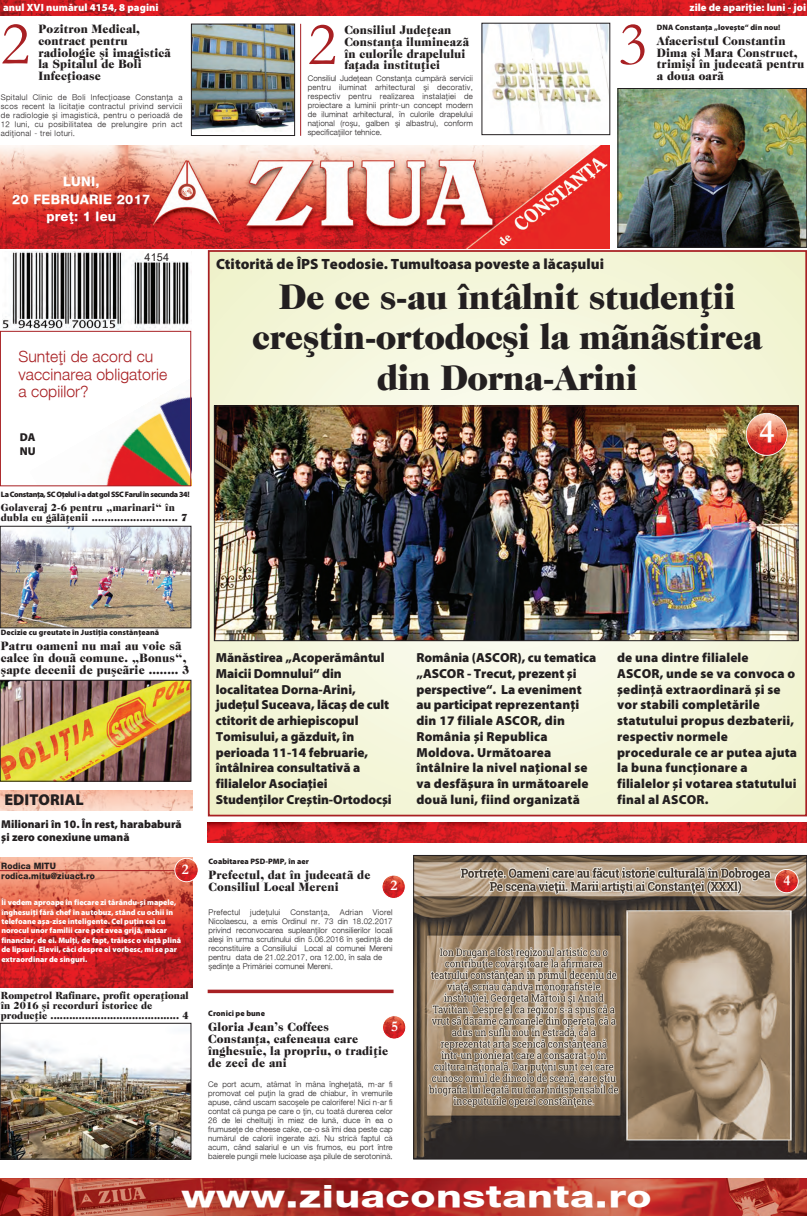
<style>
.page{position:relative;width:807px;height:1216px;background:#fff}
.page>*{position:absolute;margin:0;border:0;box-sizing:border-box;transform-origin:0 0}
.t1{font:62.12px "Garamond";color:#a82023}
.t2{font:900 35.88px/40.2px "Caslon Two Twenty Four LT";letter-spacing:-.02em;color:#231f20;text-align:center}
.t3{font:700 33.25px "Garamond";color:#fff}
.t4{font:30.62px "Helvetica New Heavy M";letter-spacing:.01em;color:#fff;scale:1.34 1}
.t5{font:15.75px/17.8px "Helvetica Light M";letter-spacing:.005em;color:#a82023}
.t6{font:700 15.75px "Myriad Black ASTA";letter-spacing:.005em;color:#231f20}
.t7{font:700 14.88px "Myriad Black ASTA";color:#231f20}
.t8{font:700 14.88px "Garamond";color:#fff}
.t9{font:700 13.12px/15.8px "Myriad Black ASTA";letter-spacing:.01em;color:#231f20}
.t10{font:13.12px/17.4px "Helvetica New Heavy M";letter-spacing:.02em;color:#fff;text-align:center}
.t11{font:900 12.25px/11.8px "Caslon Two Twenty Four LT";letter-spacing:.01em;color:#231f20;scale:.96 1}
.t12{font:700 11.38px/13.7px "Myriad Black ASTA";color:#231f20}
.t13{font:10.85px "Arial";color:#231f20}
.t14{font:900 10.5px/10.1px "Caslon Two Twenty Four LT";letter-spacing:.005em;color:#231f20;scale:.96 1}
.t15{font:700 10.5px "Myriad Black ASTA";letter-spacing:.005em;color:#fff}
.t16{font:8.75px/10.4px "Helvetica New Heavy M";letter-spacing:.01em;color:#231f20;scale:.96 1}
.t17{font:7.88px/9px "Helvetica Light M";letter-spacing:.01em;color:#231f20;text-align:justify}
.t18{font:700 7.88px/9.5px "Myriad Black ASTA";color:#fff}
.t19{font:700 7.88px "Myriad Black ASTA";letter-spacing:.005em;color:#231f20}
.t20{font:700 7.88px "Myriad Black ASTA";letter-spacing:-.045em;color:#231f20}
.t21{font:7.88px "Helvetica Light M";letter-spacing:.035em;color:#231f20}
</style>
<div class="page">
<div style="left:211px;top:253px;width:592px;height:560px;background:#f2f4d3"></div>
<div style="left:209px;top:251px;width:596px;height:564px;background:#f3f5d8;border-radius:50%"></div>
<div style="left:246px;top:287px;width:522px;height:492px;background:#f5f6dc;border-radius:50%"></div>
<div style="left:277px;top:316px;width:460px;height:434px;background:#f6f8e0;border-radius:50%"></div>
<div style="left:308px;top:345px;width:398px;height:376px;background:#f7f9e4;border-radius:50%"></div>
<div style="left:333px;top:369px;width:348px;height:328px;background:#f8f9e8;border-radius:50%"></div>
<div style="left:208px;top:250px;width:598px;height:566px;border:2px solid #a82023"></div>
<img style="left:2px;top:251px;width:190px;height:79px">
<div style="left:144px;top:242px;width:47px;height:19px;background:#fff"></div>
<img style="left:0;top:1178px;width:806px;height:37px">
<img style="left:0;top:0;width:806px;height:15px">
<img style="left:0;top:146px;width:609px;height:102px">
<img style="left:208px;top:822px;width:598px;height:20px">
<hr style="left:300px;top:24px;width:1px;height:112px;background:#a82023">
<img style="left:193px;top:26px;width:100px;height:105px">
<div style="left:191px;top:24px;width:104px;height:112px;border:1px solid #231f20"></div>
<img style="left:483px;top:25px;width:124px;height:108px">
<img style="left:0;top:857px;width:193px;height:130px">
<hr style="left:0;top:870px;width:185px;height:1px;background:#a82023">
<img style="left:0;top:790px;width:193px;height:20px">
<svg style="left:207px;top:989px;width:186px;height:4px"></svg>
<svg style="left:174px;top:857px;width:24px;height:25px"></svg>
<img style="left:2px;top:1043px;width:187px;height:114px">
<div style="left:0;top:1023px;width:191px;height:136px;border:1px solid #231f20"></div>
<img style="left:2px;top:682px;width:187px;height:97px">
<div style="left:0;top:680px;width:191px;height:101px;border:1px solid #231f20"></div>
<img style="left:2px;top:528px;width:187px;height:98px">
<div style="left:0;top:526px;width:191px;height:102px;border:1px solid #231f20"></div>
<img style="left:619px;top:90px;width:185px;height:155px">
<div style="left:617px;top:88px;width:189px;height:159px;border:1px solid #231f20"></div>
<svg style="left:383px;top:1016px;width:23px;height:23px"></svg>
<img style="left:106px;top:396px;width:83px;height:88px">
<div style="left:0;top:331px;width:191px;height:155px;border:1px solid #a82023"></div>
<img style="left:216px;top:408px;width:579px;height:231px">
<div style="left:214px;top:406px;width:583px;height:235px;border:1px solid #231f20"></div>
<svg style="left:382px;top:875px;width:23px;height:23px"></svg>
<svg style="left:745px;top:413px;width:42px;height:43px;background:#cc6c56"></svg>
<img style="left:415px;top:857px;width:389px;height:300px">
<div style="left:413px;top:855px;width:393px;height:304px;border:1px solid #231f20"></div>
<svg style="left:774px;top:869px;width:24px;height:24px"></svg>
<h3 class="t15" style="left:3px;top:3px;width:157px">anul XVI numãrul 4154, 8 pagini</h3>
<h3 class="t15" style="left:689px;top:3px;width:118px">zile de apariþie: luni - joi</h3>
<p class="t19" style="left:656px;top:24px;width:125px">DNA Constanþa „loveºte“ din nou!</p>
<h3 class="t11" style="left:656px;top:35px;width:155px">Afaceristul Constantin<br>Dima ºi Mara Construct, trimiºi în judecatã pentru a doua oarã</h3>
<h1 class="t1" style="left:1px;top:10px;width:31px">2</h1>
<h3 class="t11" style="left:344px;top:24px;width:131px">Consiliul Judeþean<br>Constanþa ilumineazã în culorile drapelului faþada instituþiei</h3>
<p class="t17" style="left:307px;top:73px;width:167px">Consiliul Judeþean Constanþa cumpãrã servicii pentru iluminat arhitectural ºi decorativ, respectiv pentru realizarea instalaþiei de proiectare a luminii printr-un concept modern de iluminat arhitectural, în culorile drapelului naþional (roºu, galben ºi albastru), conform specificaþiilor tehnice.</p>
<h1 class="t1" style="left:617px;top:10px;width:31px">3</h1>
<h3 class="t11" style="left:38px;top:23px;width:139px">Pozitron Medical, contract pentru radiologie ºi imagisticã la Spitalul de Boli<br>Infecþioase</h3>
<p class="t17" style="left:1px;top:93px;width:183px">Spitalul Clinic de Boli Infecþioase Constanþa a scos recent la licitaþie contractul privind servicii de radiologie ºi imagisticã, pentru o perioadã de 12 luni, cu posibilitatea de prelungire prin act adiþional - trei loturi.</p>
<h1 class="t1" style="left:307px;top:11px;width:31px">2</h1>
<h3 class="t10" style="left:12px;top:173px;width:139px">LUNI,<br>20 FEBRUARIE 2017 preþ: 1 leu</h3>
<h3 class="t13" style="left:144px;top:251px;width:26px">4154</h3>
<h3 class="t5" style="left:18px;top:347px;width:150px">Sunteþi de acord cu vaccinarea obligatorie a copiilor?</h3>
<h3 class="t12" style="left:20px;top:431px;width:17px">DA<br>NU</h3>
<p class="t20" style="left:1px;top:491px;width:190px">La Constanþa, SC Oþelul i-a dat gol SSC Farul în secunda 34!</p>
<h3 class="t14" style="left:1px;top:502px;width:196px">Golaveraj 2-6 pentru „marinari“ în dubla cu gãlãþenii ........................... 7</h3>
<h3 class="t7" style="left:216px;top:258px;width:389px">Ctitoritã de ÎPS Teodosie. Tumultoasa poveste a lãcaºului</h3>
<h2 class="t2" style="left:252px;top:276px;width:511px">De ce s-au întâlnit studenþii creºtin-ortodocºi la mãnãstirea din Dorna-Arini</h2>
<h3 class="t3" style="left:758px;top:413px;width:17px">4</h3>
<p class="t19" style="left:1px;top:629px;width:160px">Decizie cu greutate în Justiþia constãnþeanã</p>
<h3 class="t11" style="left:1px;top:639px;width:198px">Patru oameni nu mai au voie sã calce în douã comune. „Bonus“, ºapte decenii de puºcãrie ........ 3</h3>
<h3 class="t6" style="left:4px;top:793px;width:81px">EDITORIAL</h3>
<h3 class="t12" style="left:1px;top:818px;width:182px">Milionari în 10. În rest, harababurã ºi zero conexiune umanã</h3>
<p class="t16" style="left:1px;top:860px;width:99px">Rodica MITU rodica.mitu@ziuact.ro</p>
<p class="t18" style="left:1px;top:898px;width:181px">Îi vedem aproape în fiecare zi târându-ºi mapele, înghesuiþi fãrã chef în autobuz, stând cu ochii în telefoane aºa-zise inteligente. Cel puþin cei cu norocul unor familii care pot avea grijã, mãcar financiar, de ei. Mulþi, de fapt, trãiesc o viaþã plinã de lipsuri. Elevii, cãci despre ei vorbesc, mi se par extraordinar de singuri.</p>
<h3 class="t8" style="left:182px;top:860px;width:8px">2</h3>
<h3 class="t14" style="left:1px;top:989px;width:197px">Rompetrol Rafinare, profit operaþional în 2016 ºi recorduri istorice de producþie ......................................... 4</h3>
<p class="t9" style="left:216px;top:651px;width:177px">Mãnãstirea „Acoperãmântul<br>Maicii Domnului“ din localitatea Dorna-Arini, judeþul Suceava, lãcaº de cult ctitorit de arhiepiscopul<br>Tomisului, a gãzduit, în perioada 11-14 februarie, întâlnirea consultativã a filialelor Asociaþiei<br>Studenþilor Creºtin-Ortodocºi</p>
<p class="t9" style="left:416px;top:651px;width:181px">România (ASCOR), cu tematica „ASCOR - Trecut, prezent ºi perspective“. La eveniment au participat reprezentanþi din 17 filiale ASCOR, din<br>România ºi Republica<br>Moldova. Urmãtoarea întâlnire la nivel naþional se va desfãºura în urmãtoarele douã luni, fiind organizatã</p>
<p class="t9" style="left:616px;top:651px;width:181px">de una dintre filialele<br>ASCOR, unde se va convoca o ºedinþã extraordinarã ºi se vor stabili completãrile statutului propus dezbaterii, respectiv normele procedurale ce ar putea ajuta la buna funcþionare a filialelor ºi votarea statutului final al ASCOR.</p>
<p class="t19" style="left:208px;top:858px;width:102px">Coabitarea PSD-PMP, în aer</p>
<h3 class="t11" style="left:208px;top:869px;width:170px">Prefectul, dat în judecatã de<br>Consiliul Local Mereni</h3>
<p class="t21" style="left:208px;top:907px;width:33px">Prefectul</p>
<p class="t21" style="left:250px;top:907px;width:32px">judeþului</p>
<p class="t21" style="left:290px;top:907px;width:41px">Constanþa,</p>
<p class="t17" style="left:339px;top:907px;width:25px">Adrian</p>
<h3 class="t8" style="left:390px;top:877px;width:8px">2</h3>
<p class="t17" style="left:208px;top:907px;width:185px;text-align:left;text-indent:164px">Viorel Nicolaescu, a emis Ordinul nr. 73 din 18.02.2017 privind reconvocarea supleanþilor consilierilor locali aleºi în urma scrutinului din 5.06.2016 în ºedinþã de reconstituire a Consiliului Local al comunei Mereni pentru data de 21.02.2017, ora 12.00, în sala de ºedinþe a Primãriei comunei Mereni.</p>
<p class="t19" style="left:208px;top:1010px;width:58px">Cronici pe bune</p>
<h3 class="t11" style="left:208px;top:1021px;width:189px">Gloria Jean’s Coffees<br>Constanþa, cafeneaua care înghesuie, la propriu, o tradiþie de zeci de ani</h3>
<p class="t17" style="left:208px;top:1079px;width:186px">Ce port acum, atârnat în mâna îngheþatã, m-ar fi promovat cel puþin la grad de chiabur, în vremurile apuse, când uscam sacoºele pe calorifere! Nici n-ar fi contat cã punga pe care o þin, cu toatã durerea celor 26 de lei cheltuiþi în miez de lunã, duce în ea o frumuseþe de cheese cake, ce-o sã îmi dea peste cap numãrul de calorii ingerate azi. Nu stricã faptul cã acum, când salariul e un vis frumos, eu port între baierele pungii mele lucioase aºa pilule de serotoninã.</p>
<h3 class="t8" style="left:391px;top:1018px;width:8px">5</h3>
<h3 class="t8" style="left:783px;top:871px;width:8px">4</h3>
<h3 class="t4" style="left:181px;top:1179px;width:352px">www.ziuaconstanta.ro</h3>
</div>
